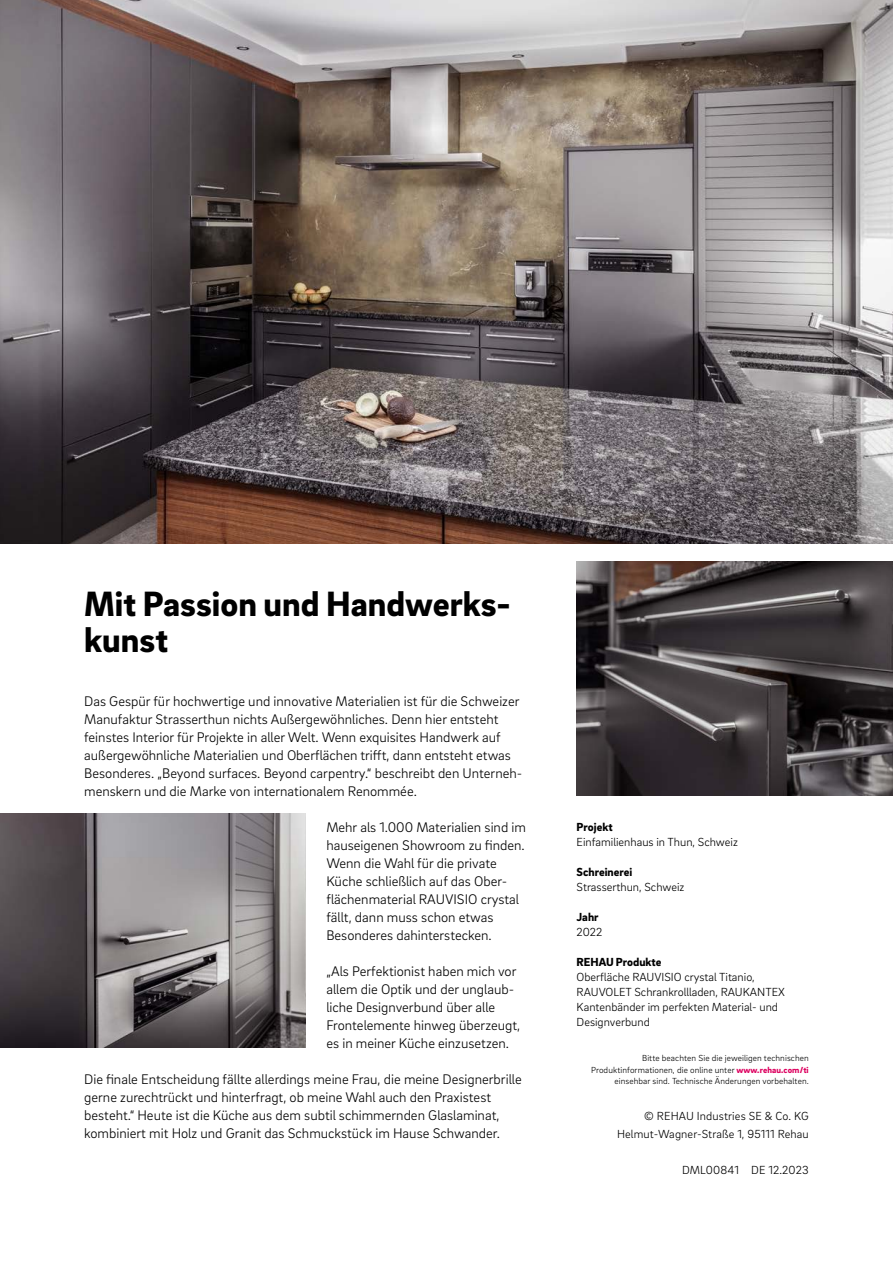
<style>
.page{position:relative;width:893px;height:1263px;background:#fff}
.page>*{position:absolute;margin:0;border:0;box-sizing:border-box;transform-origin:0 0}
._02__Headline_-_24pt{font:900 36px/36px "Brix Sans";color:#000}
._16__Body_text_-_9_5{font:300 14.25px/18px "Brix Sans";color:#000}
._30__Caption_-_8pt{font:300 12px/15px "Brix Sans";color:#000}
._33__Contact_info{font:300 12px "Brix Sans";letter-spacing:.01em;color:#000}
._30__Caption_-_8pt-2{font:900 12px/15px "Brix Sans";color:#000}
._34__Legal_notes_-_6{font:300 9px/11.2px "Brix Sans";letter-spacing:.01em;color:#000;text-align:right}
.s1{font-weight:900}
.s2{font-weight:300}
.s3{font-weight:900;color:#dd005f}
</style>
<div class="page">
<img style="left:0;top:0;width:893px;height:544px">
<img style="left:0;top:813px;width:305px;height:235px">
<img style="left:577px;top:561px;width:316px;height:235px">
<p class="_02__Headline_-_24pt" style="left:84px;top:584px;width:428px">Mit Passion und Handwerks&shy;kunst</p>
<p class="_16__Body_text_-_9_5" style="left:84px;top:691px;width:440px">Das Gespür für hochwertige und innovative Materialien ist für die Schweizer Manufaktur Strasserthun nichts Außergewöhnliches. Denn hier entsteht feinstes Interior für Projekte in aller Welt. Wenn exquisites Handwerk auf außergewöhnliche Materialien und Oberflächen trifft, dann entsteht etwas Besonderes. „Beyond surfaces. Beyond carpentry.“ beschreibt den Unterneh&shy;menskern und die Marke von internationalem Renommée.</p>
<p class="_16__Body_text_-_9_5" style="left:326px;top:817px;width:201px">Mehr als 1.000 Materialien sind im hauseigenen Showroom zu finden.<br>Wenn die Wahl für die private<br>Küche schließlich auf das Ober&shy;flächenmaterial RAUVISIO crystal fällt, dann muss schon etwas<br>Besonderes dahinterstecken.</p>
<p class="_16__Body_text_-_9_5" style="left:326px;top:961px;width:195px">„Als Perfektionist haben mich vor allem die Optik und der unglaub&shy;liche Designverbund über alle<br>Frontelemente hinweg überzeugt, es in meiner Küche einzusetzen.</p>
<p class="_16__Body_text_-_9_5" style="left:84px;top:1069px;width:439px">Die finale Entscheidung fällte allerdings meine Frau, die meine Designerbrille gerne zurechtrückt und hinterfragt, ob meine Wahl auch den Praxistest besteht.“ Heute ist die Küche aus dem subtil schimmernden Glaslaminat, kombiniert mit Holz und Granit das Schmuckstück im Hause Schwander.</p>
<p class="_30__Caption_-_8pt" style="left:577px;top:819px;width:163px"><span class="s1">Projekt<br></span>Einfamilienhaus in Thun, Schweiz</p>
<p class="_30__Caption_-_8pt" style="left:577px;top:864px;width:109px"><span class="s1">Schreinerei<br></span>Strasserthun, Schweiz</p>
<p class="_30__Caption_-_8pt-2" style="left:577px;top:909px;width:27px">Jahr<br><span class="s2">2022</span></p>
<p class="_30__Caption_-_8pt-2" style="left:577px;top:954px;width:86px">REHAU Produkte</p>
<p class="_30__Caption_-_8pt" style="left:577px;top:969px;width:210px">Oberfläche RAUVISIO crystal Titanio, RAUVOLET Schrankrollladen, RAUKANTEX Kantenbänder im perfekten Material- und Designverbund</p>
<p class="_34__Legal_notes_-_6" style="left:591px;top:1052px;width:219px">Bitte beachten Sie die jeweiligen technischen<br>Produktinformationen, die online unter <span class="s3">www.rehau.com/ti </span>einsehbar sind. Technische Änderungen vorbehalten.</p>
<p class="_33__Contact_info" style="left:644px;top:1108px;width:166px">© REHAU Industries SE &amp; Co. KG</p>
<p class="_33__Contact_info" style="left:617px;top:1126px;width:193px">Helmut-Wagner-Straße 1, 95111 Rehau</p>
<p class="_33__Contact_info" style="left:682px;top:1162px;width:128px">DML00841 DE 12.2023</p>
</div>
